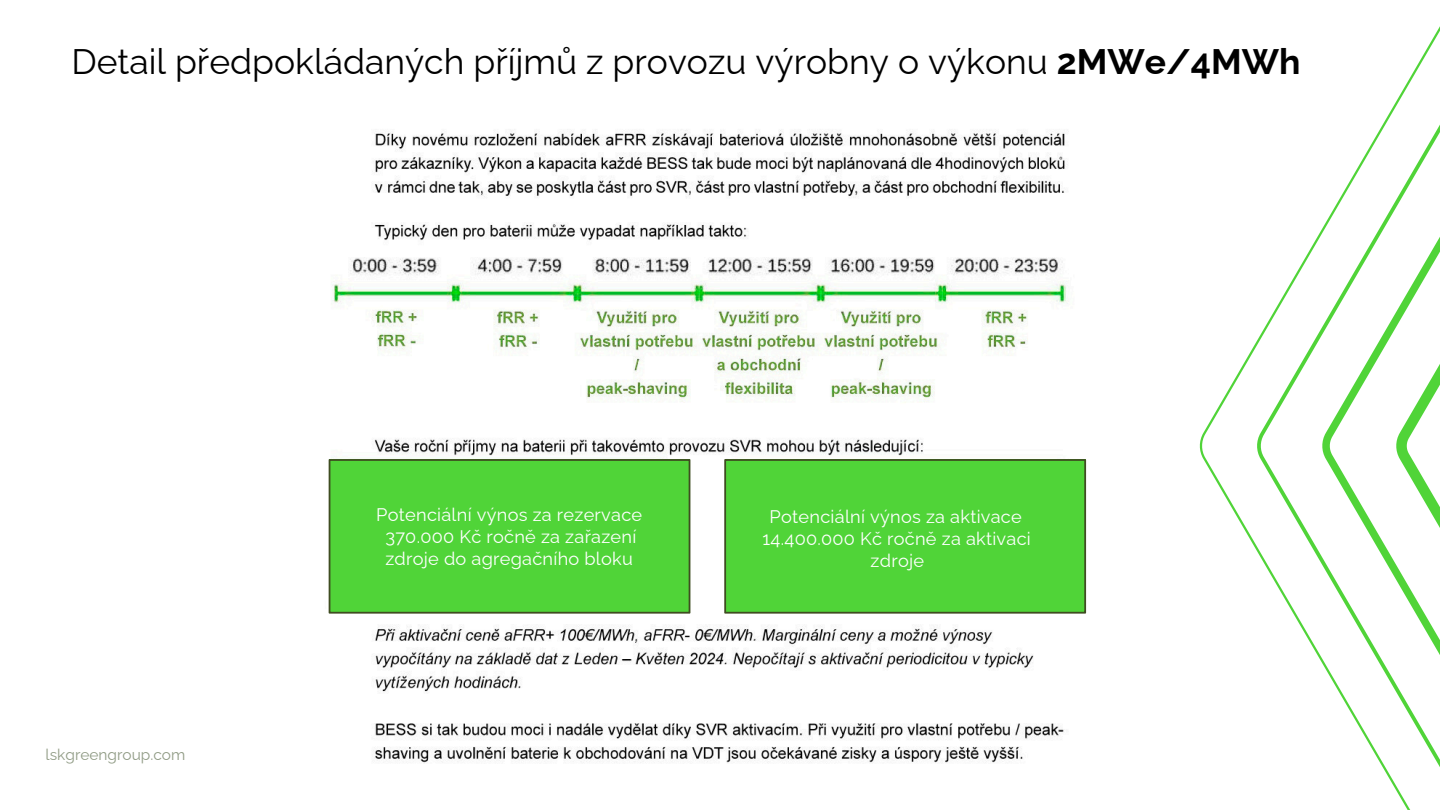
<style>
.page{position:relative;width:1440px;height:810px;background:#fff}
.page>*{position:absolute;margin:0;border:0;box-sizing:border-box;transform-origin:0 0}
.t1{font:35.5px "Raleway";color:#000}
.t2{font:18.2px/21.8px "Raleway";letter-spacing:.015em;color:#fff}
.t3{font:15.5px "Raleway";color:#919c86}
.s1{font-weight:700}
</style>
<div class="page">
<img style="left:328px;top:130px;width:759px;height:633px">
<div style="left:329px;top:459px;width:361px;height:155px;background:#50d438"></div>
<div style="left:724px;top:459px;width:362px;height:155px;background:#50d438"></div>
<svg style="left:1256px;top:231px;width:65px;height:430px"></svg>
<svg style="left:1321px;top:26px;width:119px;height:762px"></svg>
<svg style="left:1395px;top:57px;width:45px;height:753px"></svg>
<p class="t1" style="left:71px;top:41px;width:1231px">Detail předpokládaných příjmů z provozu výrobny o výkonu <span class="s1">2MWe/4MWh</span></p>
<p class="t3" style="left:46px;top:745px;width:141px">lskgreengroup.com</p>
<h2 class="t2" style="left:376px;top:504px;width:267px">Potenciální výnos za rezervace</h2>
<h2 class="t2" style="left:385px;top:525px;width:253px">370.000 Kč ročně za zařazení zdroje do agregačního bloku</h2>
<h2 class="t2" style="left:770px;top:506px;width:254px">Potenciální výnos za aktivace</h2>
<h2 class="t2" style="left:763px;top:527px;width:270px">14.400.000 Kč ročně za aktivaci</h2>
<h2 class="t2" style="left:871px;top:549px;width:55px">zdroje</h2>
</div>
